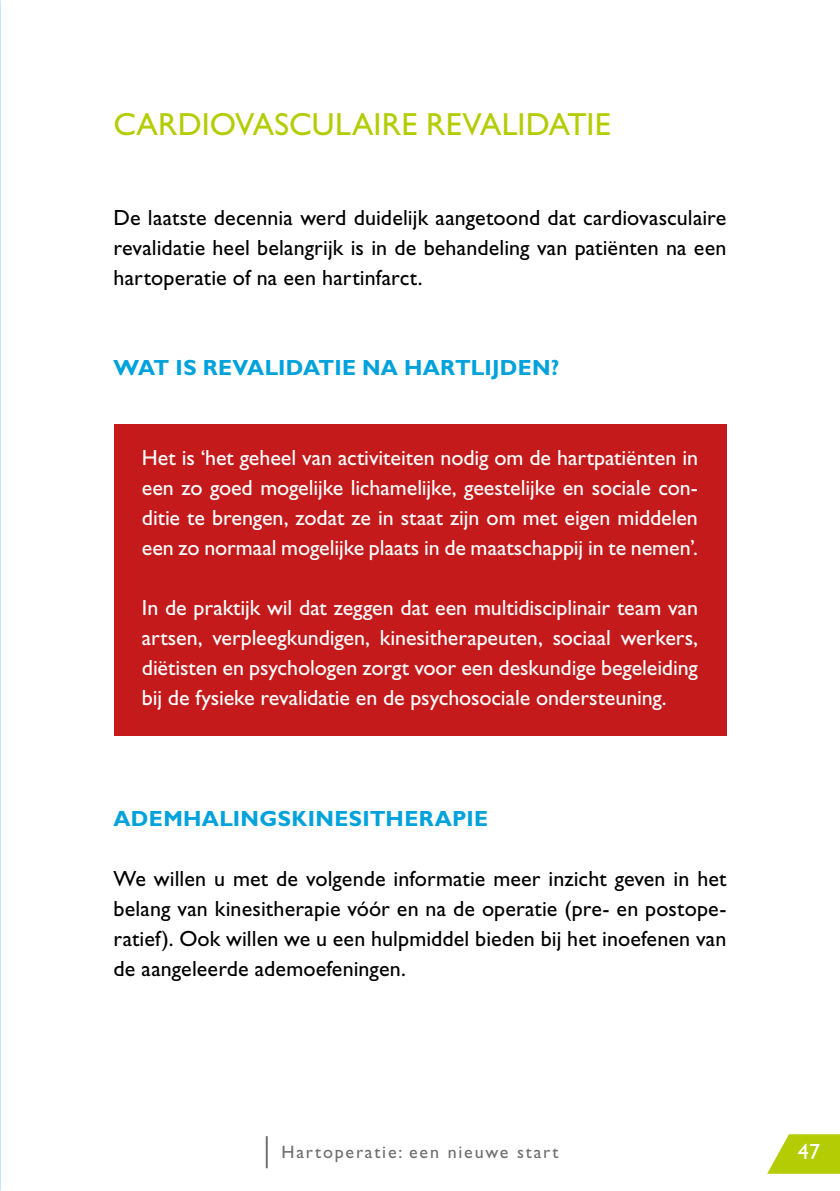
<style>
.page{position:relative;width:840px;height:1191px;background:#fff}
.page>*{position:absolute;margin:0;border:0;box-sizing:border-box;transform-origin:0 0}
.t1{font:32px "Gill Sans Std";letter-spacing:.005em;color:#b4cc04}
.t2{font:22px/30px "Gill Sans Std";letter-spacing:-.005em;color:#fff;text-align:justify}
.t3{font:22px/30px "Gill Sans Std";letter-spacing:.005em;color:#000;text-align:justify}
.t4{font:700 22px "Gill Sans Std";letter-spacing:.01em;color:#00a2dc}
.t5{font:18px "Gill Sans Std";letter-spacing:.1em;color:#706f6f}
</style>
<div class="page">
<hr style="left:265px;top:1136px;width:2px;height:32px;background:#706f6f">
<svg style="left:767px;top:1134px;width:72px;height:39px"></svg>
<div style="left:113px;top:424px;width:613px;height:312px;background:#c51a1b"></div>
<p class="t1" style="left:113px;top:106px;width:498px">CARDIOVASCULAIRE REVALIDATIE</p>
<p class="t3" style="left:113px;top:203px;width:614px">De laatste decennia werd duidelijk aangetoond dat cardiovasculaire revalidatie heel belangrijk is in de behandeling van patiënten na een hartoperatie of na een hartinfarct.</p>
<p class="t4" style="left:113px;top:355px;width:447px">WAT IS REVALIDATIE NA HARTLIJDEN?</p>
<p class="t2" style="left:142px;top:443px;width:557px">Het is ‘het geheel van activiteiten nodig om de hartpatiënten in een zo goed mogelijke lichamelijke, geestelijke en sociale con&shy;ditie te brengen, zodat ze in staat zijn om met eigen middelen een zo normaal mogelijke plaats in de maatschappij in te nemen’.</p>
<p class="t2" style="left:142px;top:593px;width:557px">In de praktijk wil dat zeggen dat een multidisciplinair team van artsen, verpleegkundigen, kinesitherapeuten, sociaal werkers, diëtisten en psychologen zorgt voor een deskundige begeleiding bij de fysieke revalidatie en de psychosociale ondersteuning.</p>
<p class="t4" style="left:113px;top:805px;width:376px">ADEMHALINGSKINESITHERAPIE</p>
<p class="t3" style="left:113px;top:863px;width:614px">We willen u met de volgende informatie meer inzicht geven in het belang van kinesitherapie vóór en na de operatie (pre- en postope&shy;ratief). Ook willen we u een hulpmiddel bieden bij het inoefenen van de aangeleerde ademoefeningen.</p>
<p class="t5" style="left:281px;top:1141px;width:278px">Hartoperatie: een nieuwe start</p>
<p class="t2" style="left:797px;top:1136px;width:23px">47</p>
</div>
